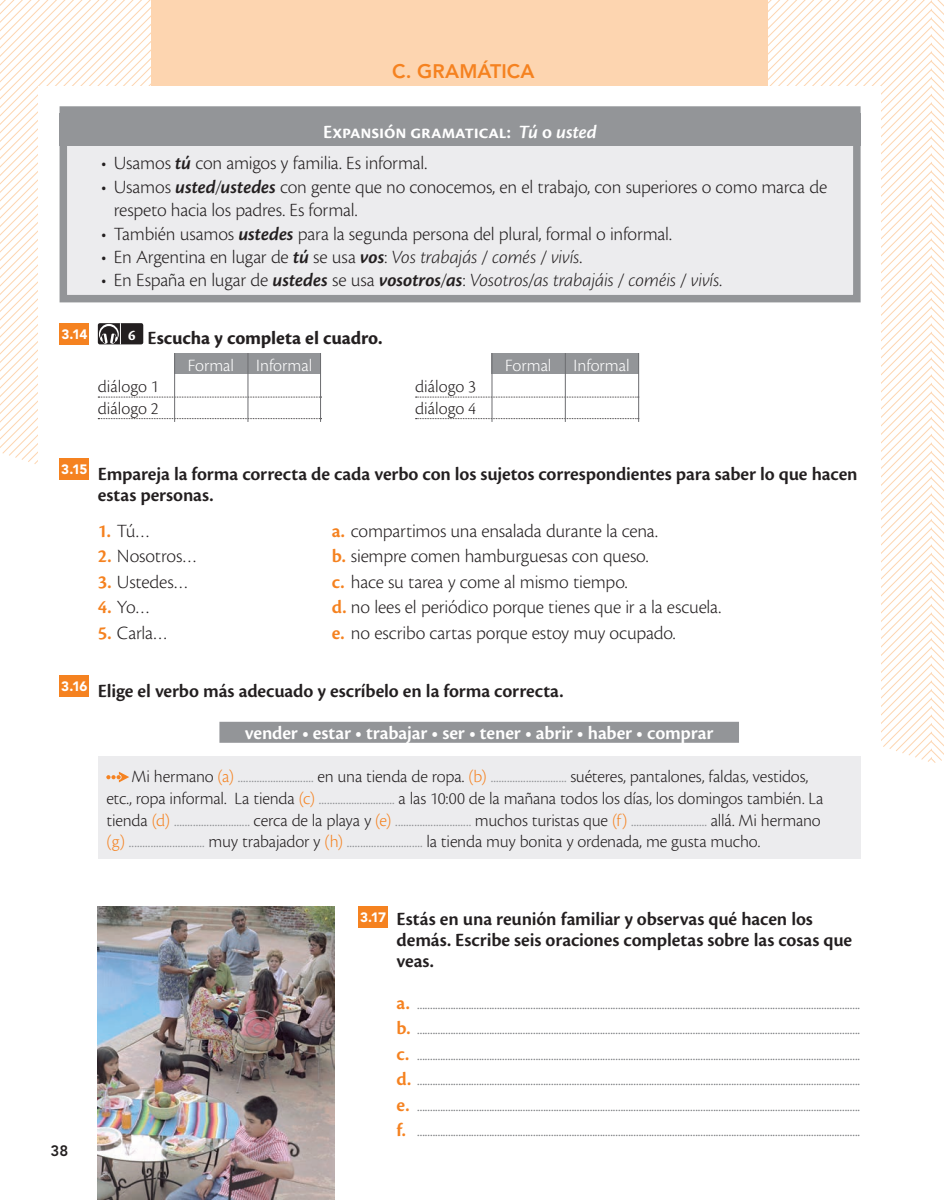
<style>
.page{position:relative;width:944px;height:1200px;background:#fff}
.page>*{position:absolute;margin:0;border:0;box-sizing:border-box;transform-origin:0 0}
.t1{font:300 19.5px/25.5px "Cronos Pro";letter-spacing:-.01em;color:#231f20}
.t2{font:600 19.5px/21px "Cronos Pro";letter-spacing:-.005em;color:#231f20}
.t3{font:600 19.5px "Cronos Pro";letter-spacing:-.01em;color:#fff}
.t4{font:italic 300 19.5px "Cronos Pro";letter-spacing:-.01em;color:#231f20}
.t5{font:700 19.5px "Cronos Pro";letter-spacing:-.01em;color:#231f20}
.t6{font:800 19.5px "Avenir LT Std";color:#f58220}
.t7{font:300 18px/25.5px "Cronos Pro";color:#808285;text-align:justify}
.t8{font:300 18px/21.6px "Cronos Pro";letter-spacing:-.01em;color:#231f20}
.t9{font:300 18px "Cronos Pro";letter-spacing:-.005em;color:#fff}
.t10{font:800 15px "Avenir LT Std";color:#231f20}
.t11{font:900 13.5px "Avenir LT Std";letter-spacing:-.04em;color:#fff}
.s1{font-style:italic}
.s2{font-weight:600;font-style:italic}
.s3{font-style:normal}
.s4{font-weight:600}
.s5{font-weight:600;color:#f58220}
.s6{color:#f58220}
.s7{color:#939598}
.s8{font-weight:600;font-size:19.5px;color:#f58220}
</style>
<div class="page">
<svg style="left:863px;top:0;width:81px;height:763px"></svg>
<div style="left:151px;top:1px;width:616px;height:86px;background:#fdd5b0"></div>
<div style="left:38px;top:87px;width:842px;height:1113px;background:#fff"></div>
<div style="left:63px;top:110px;width:793px;height:189px;background:#ececee"></div>
<div style="left:60px;top:114px;width:800px;height:32px;background:#939598"></div>
<div style="left:60px;top:106px;width:800px;height:196px;border:8px solid #939598"></div>
<div style="left:60px;top:459px;width:29px;height:21px;background:#f58220"></div>
<div style="left:60px;top:676px;width:29px;height:21px;background:#f58220"></div>
<div style="left:98px;top:757px;width:762px;height:102px;background:#ececee"></div>
<svg style="left:106px;top:772px;width:23px;height:10px"></svg>
<div style="left:219px;top:722px;width:520px;height:21px;background:#939598"></div>
<div style="left:358px;top:906px;width:30px;height:22px;background:#f58220"></div>
<img style="left:98px;top:906px;width:236px;height:294px">
<div style="left:98px;top:323px;width:45px;height:21px;background:#231f20;border-radius:2px"></div>
<svg style="left:99px;top:323px;width:22px;height:21px"></svg>
<div style="left:60px;top:323px;width:29px;height:21px;background:#f58220"></div>
<svg style="left:98px;top:397px;width:222px;height:1px"></svg>
<svg style="left:98px;top:418px;width:222px;height:1px"></svg>
<div style="left:174px;top:353px;width:73px;height:21px;background:#939598"></div>
<hr style="left:174px;top:353px;width:1px;height:69px;background:#6c6d70">
<div style="left:247px;top:353px;width:74px;height:21px;background:#939598"></div>
<hr style="left:247px;top:353px;width:1px;height:69px;background:#6c6d70">
<hr style="left:320px;top:353px;width:1px;height:69px;background:#6c6d70">
<svg style="left:415px;top:397px;width:223px;height:1px"></svg>
<svg style="left:415px;top:418px;width:223px;height:1px"></svg>
<div style="left:491px;top:353px;width:74px;height:21px;background:#939598"></div>
<hr style="left:491px;top:353px;width:1px;height:69px;background:#6c6d70">
<div style="left:565px;top:353px;width:73px;height:21px;background:#939598"></div>
<hr style="left:565px;top:353px;width:1px;height:69px;background:#6c6d70">
<hr style="left:638px;top:353px;width:1px;height:69px;background:#6c6d70">
<p class="t6" style="left:392px;top:60px;width:144px">C. GRAMÁTICA</p>
<p class="t3" style="left:323px;top:120px;width:275px">Expansión gramatical: <span class="s1">Tú</span> o <span class="s1">usted</span></p>
<p class="t1" style="left:101px;top:151px;width:327px">• Usamos <span class="s2">tú</span> con amigos y familia. Es informal.</p>
<p class="t1" style="left:114px;top:175px;width:715px;line-height:23.4px;text-indent:-13px">• Usamos <span class="s2">usted</span><span class="s1">/</span><span class="s2">ustedes</span> con gente que no conocemos, en el trabajo, con superiores o como marca de respeto hacia los padres. Es formal.</p>
<p class="t1" style="left:101px;top:221px;width:572px">• También usamos <span class="s2">ustedes</span> para la segunda persona del plural, formal o informal.</p>
<p class="t1" style="left:101px;top:244px;width:482px">• En Argentina en lugar de <span class="s2">tú</span> se usa <span class="s2">vos</span>: <span class="s1">Vos trabajás / comés / vivís</span>.</p>
<p class="t4" style="left:101px;top:269px;width:623px"><span class="s3">• En España en lugar de</span> <span class="s4">ustedes</span> <span class="s3">se usa</span> <span class="s4">vosotros</span>/<span class="s4">as</span><span class="s3">:</span> Vosotros/as trabajáis / coméis / vivís.</p>
<p class="t11" style="left:61px;top:326px;width:28px">3.14</p>
<p class="t5" style="left:128px;top:327px;width:256px"><sup>6</sup> <span class="s4">E</span>scucha y completa el cuadro.</p>
<p class="t8" style="left:98px;top:376px;width:62px">diálogo 1 diálogo 2</p>
<p class="t9" style="left:188px;top:355px;width:126px">Formal Informal</p>
<p class="t8" style="left:415px;top:376px;width:62px">diálogo 3 diálogo 4</p>
<p class="t9" style="left:505px;top:355px;width:126px">Formal Informal</p>
<p class="t11" style="left:61px;top:461px;width:28px">3.15</p>
<p class="t2" style="left:98px;top:464px;width:761px">Empareja la forma correcta de cada verbo con los sujetos correspondientes para saber lo que hacen estas personas.</p>
<p class="t1" style="left:98px;top:518px;width:54px"><span class="s5">1.</span> Tú…</p>
<p class="t1" style="left:98px;top:544px;width:101px"><span class="s5">2.</span> Nosotros…</p>
<p class="t1" style="left:98px;top:569px;width:92px"><span class="s5">3.</span> Ustedes…</p>
<p class="t1" style="left:98px;top:595px;width:54px"><span class="s5">4.</span> Yo…</p>
<p class="t1" style="left:98px;top:620px;width:72px"><span class="s5">5.</span> Carla…</p>
<p class="t1" style="left:332px;top:518px;width:391px"><span class="s5">a.</span> compartimos una ensalada durante la cena.<br><span class="s5">b.</span> siempre comen hamburguesas con queso.<br><span class="s5">c.</span> hace su tarea y come al mismo tiempo.<br><span class="s5">d.</span> no lees el periódico porque tienes que ir a la escuela. <span class="s5">e.</span> no escribo cartas porque estoy muy ocupado.</p>
<p class="t11" style="left:61px;top:678px;width:28px">3.16</p>
<p class="t2" style="left:98px;top:681px;width:467px">Elige el verbo más adecuado y escríbelo en la forma correcta.</p>
<p class="t3" style="left:245px;top:721px;width:470px">vender • estar • trabajar • ser • tener • abrir • haber • comprar</p>
<p class="t8" style="left:106px;top:766px;width:718px;text-indent:25px">Mi hermano <span class="s6">(a)</span> <span class="s7">............................</span> en una tienda de ropa. <span class="s6">(b)</span> <span class="s7">............................</span> suéteres, pantalones, faldas, vestidos, etc., ropa informal. La tienda <span class="s6">(c)</span> <span class="s7">............................</span> a las 10:00 de la mañana todos los días, los domingos también. La tienda <span class="s6">(d)</span> <span class="s7">............................</span> cerca de la playa y <span class="s6">(e)</span> <span class="s7">............................</span> muchos turistas que <span class="s6">(f)</span> <span class="s7">............................</span> allá. Mi hermano <span class="s6">(g)</span> <span class="s7">............................</span> muy trabajador y <span class="s6">(h)</span> <span class="s7">............................</span> la tienda muy bonita y ordenada, me gusta mucho.</p>
<p class="t10" style="left:51px;top:1142px;width:19px">38</p>
<p class="t11" style="left:360px;top:909px;width:28px">3.17</p>
<p class="t2" style="left:396px;top:908px;width:457px">Estás en una reunión familiar y observas qué hacen los demás. Escribe seis oraciones completas sobre las cosas que veas.</p>
<p class="t7" style="left:396px;top:990px;width:465px"><span class="s8">a.</span> ............................................................................................................................................................................ <span class="s8">b.</span> ............................................................................................................................................................................ <span class="s8">c.</span> ............................................................................................................................................................................ <span class="s8">d.</span> ............................................................................................................................................................................ <span class="s8">e.</span> ............................................................................................................................................................................ <span class="s8">f.</span> ............................................................................................................................................................................</p>
</div>
